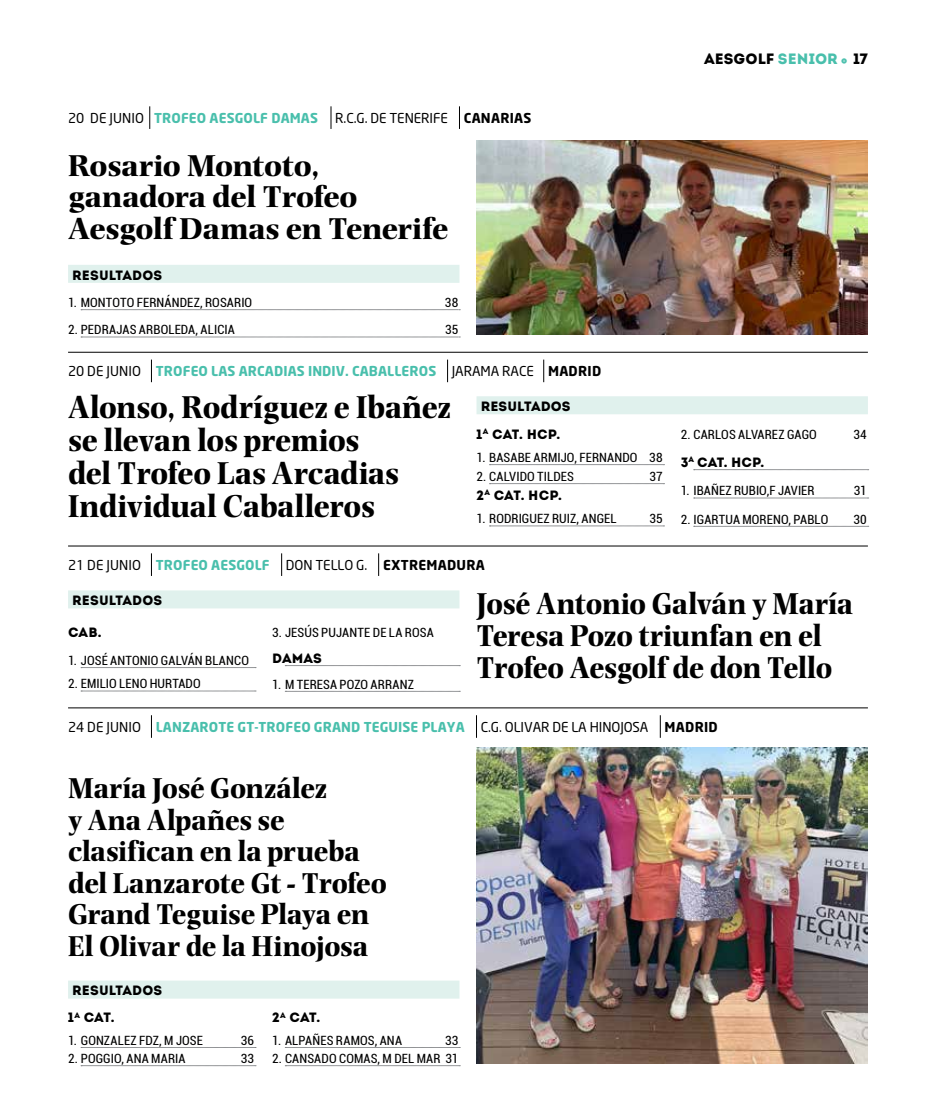
<style>
.page{position:relative;width:936px;height:1106px;background:#fff}
.page>*{position:absolute;margin:0;border:0;box-sizing:border-box;transform-origin:0 0}
.t1{font:700 33px/33px "Photina MT Std";letter-spacing:-.01em;color:#000;scale:.94 1}
.t2{font:700 31.5px/31.5px "Photina MT Std";letter-spacing:-.015em;color:#000;scale:.92 1}
.t3{font:700 31.5px/31.5px "Photina MT Std";letter-spacing:-.015em;color:#000}
.t4{font:700 30px/31.5px "Photina MT Std";letter-spacing:-.01em;color:#000;scale:.94 1}
.t5{font:15px "Intro";letter-spacing:.005em;color:#000}
.t6{font:700 13.5px "Neo Sans";letter-spacing:.01em;color:#49bfac}
.t7{font:13.5px/27.5px "Intro";letter-spacing:.005em;color:#000}
.t8{font:13.5px "Neo Sans";letter-spacing:-.005em;color:#000}
.t9{font:condensed 12.75px "Roboto";letter-spacing:.01em;color:#000}
.s1{font-weight:400;color:#000}
.s2{font-weight:700}
.s3{color:#000}
.s4{color:#49bfac}
.s5{font-family:"Intro Cond Light Free";font-size:8.7px;color:#49bfac}
.s6{font-weight:700;color:#49bfac}
</style>
<div class="page">
<svg style="left:149px;top:106px;width:1px;height:23px"></svg>
<svg style="left:330px;top:106px;width:1px;height:23px"></svg>
<svg style="left:459px;top:106px;width:1px;height:23px"></svg>
<img style="left:476px;top:141px;width:391px;height:193px">
<div style="left:68px;top:265px;width:391px;height:18px;background:#e0f1ed"></div>
<svg style="left:81px;top:309px;width:379px;height:1px"></svg>
<svg style="left:81px;top:337px;width:379px;height:1px"></svg>
<svg style="left:151px;top:359px;width:1px;height:23px"></svg>
<svg style="left:447px;top:359px;width:1px;height:23px"></svg>
<svg style="left:543px;top:359px;width:1px;height:23px"></svg>
<hr style="left:68px;top:352px;width:799px;height:1px;background:#000">
<div style="left:476px;top:396px;width:391px;height:18px;background:#e0f1ed"></div>
<svg style="left:489px;top:464px;width:175px;height:1px"></svg>
<svg style="left:489px;top:483px;width:175px;height:1px"></svg>
<svg style="left:489px;top:525px;width:175px;height:1px"></svg>
<svg style="left:693px;top:469px;width:175px;height:1px"></svg>
<svg style="left:693px;top:498px;width:175px;height:1px"></svg>
<svg style="left:693px;top:526px;width:175px;height:1px"></svg>
<svg style="left:151px;top:553px;width:1px;height:23px"></svg>
<svg style="left:281px;top:553px;width:1px;height:23px"></svg>
<svg style="left:378px;top:553px;width:1px;height:23px"></svg>
<hr style="left:68px;top:545px;width:799px;height:1px;background:#000">
<div style="left:68px;top:590px;width:391px;height:18px;background:#e0f1ed"></div>
<svg style="left:81px;top:667px;width:175px;height:1px"></svg>
<svg style="left:81px;top:690px;width:175px;height:1px"></svg>
<svg style="left:285px;top:665px;width:175px;height:1px"></svg>
<svg style="left:285px;top:691px;width:175px;height:1px"></svg>
<svg style="left:151px;top:715px;width:1px;height:23px"></svg>
<svg style="left:476px;top:715px;width:1px;height:23px"></svg>
<svg style="left:660px;top:715px;width:1px;height:23px"></svg>
<hr style="left:68px;top:707px;width:799px;height:1px;background:#000">
<img style="left:476px;top:747px;width:391px;height:316px">
<div style="left:68px;top:980px;width:391px;height:18px;background:#e0f1ed"></div>
<svg style="left:81px;top:1047px;width:175px;height:1px"></svg>
<svg style="left:81px;top:1065px;width:175px;height:1px"></svg>
<svg style="left:285px;top:1047px;width:175px;height:1px"></svg>
<svg style="left:285px;top:1065px;width:175px;height:1px"></svg>
<p class="t6" style="left:68px;top:109px;width:251px"><span class="s1">20 DE JUNIO</span> TROFEO AESGOLF DAMAS</p>
<p class="t8" style="left:335px;top:110px;width:198px">R.C.G. DE TENERIFE <span class="s2">CANARIAS</span></p>
<h2 class="t3" style="left:68px;top:149px;width:382px">Rosario Montoto, ganadora del Trofeo<br>Aesgolf Damas en Tenerife</h2>
<p class="t7" style="left:72px;top:261px;width:91px">RESULTADOS</p>
<p class="t9" style="left:68px;top:293px;width:186px">1. MONTOTO FERNÁNDEZ, ROSARIO</p>
<p class="t9" style="left:445px;top:293px;width:15px">38</p>
<p class="t9" style="left:68px;top:321px;width:168px">2. PEDRAJAS ARBOLEDA, ALICIA</p>
<p class="t9" style="left:445px;top:321px;width:15px">35</p>
<p class="t6" style="left:68px;top:362px;width:534px"><span class="s1">20 DE JUNIO</span> TROFEO LAS ARCADIAS INDIV. CABALLEROS <span class="s1">JARAMA RACE</span> <span class="s3">MADRID</span></p>
<p class="t7" style="left:476px;top:393px;width:96px;text-indent:4px">RESULTADOS<br>1<sup>A</sup> CAT. HCP.</p>
<p class="t9" style="left:476px;top:448px;width:188px">1. BASABE ARMIJO, FERNANDO 38</p>
<p class="t9" style="left:476px;top:467px;width:99px">2. CALVIDO TILDES</p>
<p class="t9" style="left:649px;top:467px;width:15px">37</p>
<p class="t7" style="left:476px;top:481px;width:87px">2<sup>A</sup> CAT. HCP.</p>
<p class="t9" style="left:476px;top:510px;width:142px">1. RODRIGUEZ RUIZ, ANGEL</p>
<p class="t9" style="left:649px;top:510px;width:15px">35</p>
<h1 class="t1" style="left:68px;top:390px;width:409px">Alonso, Rodríguez e Ibañez se llevan los premios<br>del Trofeo Las Arcadias<br>Individual Caballeros</h1>
<p class="t5" style="left:704px;top:50px;width:165px">AESGOLF <span class="s4">SENIOR</span> <span class="s5">-</span> 17</p>
<p class="t9" style="left:680px;top:425px;width:137px">2. CARLOS ALVAREZ GAGO</p>
<p class="t9" style="left:853px;top:425px;width:15px">34</p>
<p class="t7" style="left:680px;top:448px;width:85px">3<sup>A</sup> CAT. HCP.</p>
<p class="t9" style="left:680px;top:482px;width:135px">1. IBAÑEZ RUBIO,F JAVIER</p>
<p class="t9" style="left:853px;top:482px;width:14px">31</p>
<p class="t9" style="left:680px;top:510px;width:149px">2. IGARTUA MORENO, PABLO</p>
<p class="t9" style="left:853px;top:510px;width:15px">30</p>
<p class="t8" style="left:68px;top:556px;width:418px">21 DE JUNIO <span class="s6">TROFEO AESGOLF</span> DON TELLO G. <span class="s2">EXTREMADURA</span></p>
<p class="t7" style="left:72px;top:587px;width:91px">RESULTADOS</p>
<p class="t7" style="left:68px;top:618px;width:35px">CAB.</p>
<p class="t9" style="left:68px;top:651px;width:182px">1. JOSÉ ANTONIO GALVÁN BLANCO</p>
<p class="t9" style="left:68px;top:675px;width:134px">2. EMILIO LENO HURTADO</p>
<h2 class="t2" style="left:476px;top:588px;width:411px">José Antonio Galván y María<br>Teresa Pozo triunfan en el<br>Trofeo Aesgolf de don Tello</h2>
<p class="t9" style="left:272px;top:624px;width:163px">3. JESÚS PUJANTE DE LA ROSA</p>
<p class="t7" style="left:272px;top:644px;width:51px">DAMAS</p>
<p class="t9" style="left:272px;top:675px;width:143px">1. M TERESA POZO ARRANZ</p>
<p class="t6" style="left:68px;top:718px;width:651px"><span class="s1">24 DE JUNIO</span> LANZAROTE GT-TROFEO GRAND TEGUISE PLAYA <span class="s1">C.G. OLIVAR DE LA HINOJOSA</span> <span class="s3">MADRID</span></p>
<h3 class="t4" style="left:68px;top:772px;width:340px">María José González<br>y Ana Alpañes se clasifican en la prueba del Lanzarote Gt - Trofeo<br>Grand Teguise Playa en<br>El Olivar de la Hinojosa</h3>
<p class="t7" style="left:68px;top:977px;width:96px;line-height:26.7px;text-indent:4px">RESULTADOS<br>1<sup>A</sup> CAT.</p>
<p class="t9" style="left:68px;top:1031px;width:136px">1. GONZALEZ FDZ, M JOSE</p>
<p class="t9" style="left:241px;top:1031px;width:15px">36</p>
<p class="t9" style="left:68px;top:1049px;width:119px">2. POGGIO, ANA MARIA</p>
<p class="t9" style="left:241px;top:1049px;width:15px">33</p>
<p class="t7" style="left:272px;top:1003px;width:50px">2<sup>A</sup> CAT.</p>
<p class="t9" style="left:272px;top:1031px;width:131px">1. ALPAÑES RAMOS, ANA</p>
<p class="t9" style="left:445px;top:1031px;width:15px">33</p>
<p class="t9" style="left:272px;top:1049px;width:188px">2. CANSADO COMAS, M DEL MAR 31</p>
</div>
